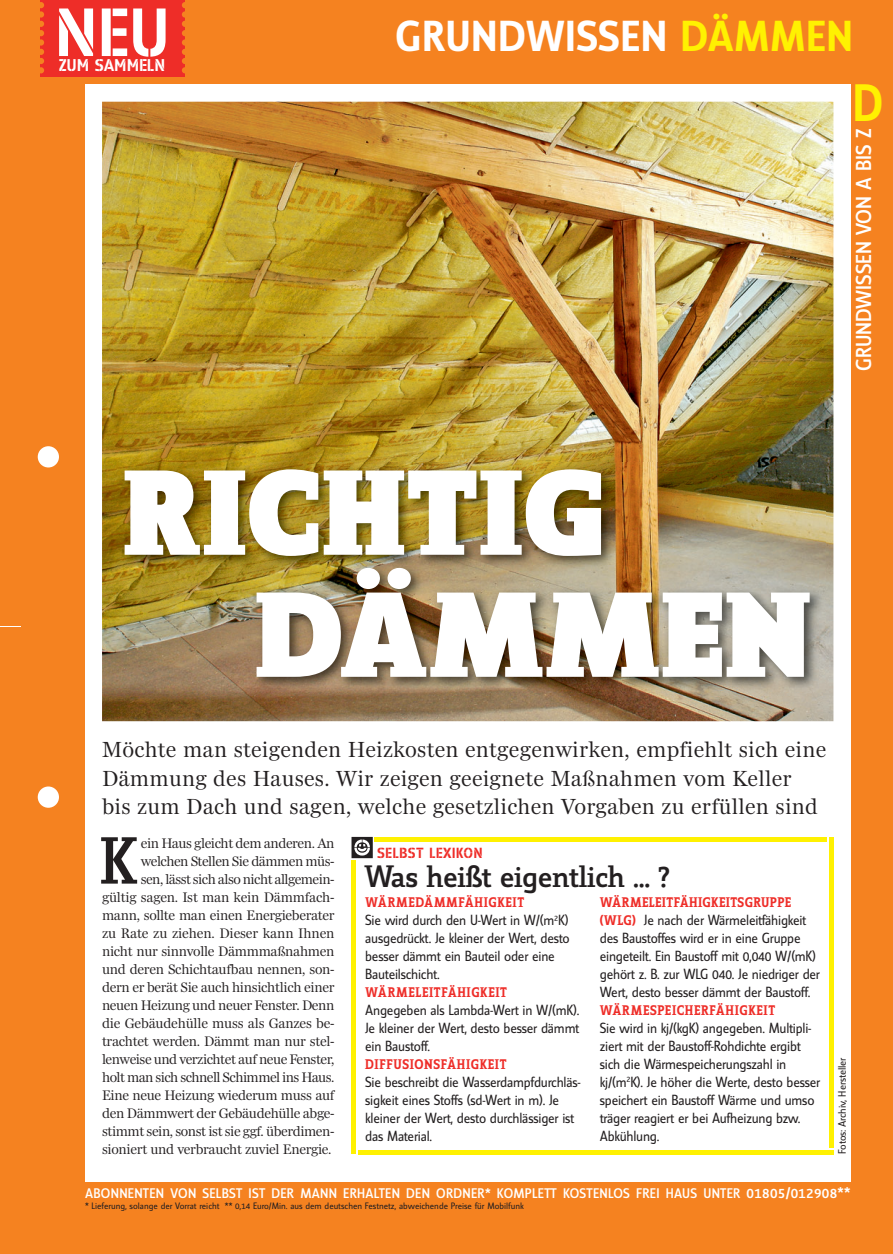
<style>
.page{position:relative;width:893px;height:1254px;background:#f58220}
.page>*{position:absolute;margin:0;border:0;box-sizing:border-box;transform-origin:0 0}
.t1{font:117px/121.9px "Manual Slab Black Tf";letter-spacing:.01em;color:#fff;scale:1.1 1}
.t2{font:66px "Manual Extra Stencil";color:#fff}
.t3{font:64.35px "Manual Slab Medium Tf";color:#231f20}
.t4{font:51px "Manual Sans Bold Tf";color:#fff101;scale:.9 1}
.t5{font:42px "Manual Sans Bold Tf";letter-spacing:.025em;color:#fff}
.t6{font:30px "Manual Slab Medium Tf";letter-spacing:-.015em;color:#231f20}
.t7{font:22.5px/28.5px "Miller Daily One";letter-spacing:.01em;color:#231f20}
.t8{font:21px "Manual Sans Medium Tf";color:#fff}
.t9{font:16.5px "Manual Extra Stencil";letter-spacing:-.005em;color:#fff}
.t10{font:14.25px/18px "Manual Sans Regular Tf";letter-spacing:-.015em;color:#231f20;scale:.95 1}
.t11{font:14.25px/18px "Miller Daily One";letter-spacing:-.025em;color:#231f20;text-align:right}
.t12{font:14.25px "Manual Extra Stencil";letter-spacing:.02em;color:#ee2d28}
.t13{font:13.5px "Manual Sans Medium Tf";letter-spacing:.02em;color:#fff}
.t14{font:13.5px "Manual Slab Bold Tf";letter-spacing:.05em;color:#ee2d28;scale:.95 1}
.t15{font:13.5px "Manual Slab Bold Tf";letter-spacing:.03em;color:#ee2d28;scale:.95 1}
.t16{font:10.5px "Manual Sans Regular Tf";letter-spacing:-.01em;color:#231f20}
.t17{font:9px "Manual Sans Regular Tf";color:#231f20}
.s1{color:#fff101}
.s2{font-family:"Manual Slab Bold Tf";font-size:13.5px;color:#ee2d28}
.s3{font-size:15px}
</style>
<div class="page">
<div style="left:85px;top:85px;width:765px;height:1097px;background:#fff"></div>
<hr style="left:375px;top:837px;width:452px;height:4px;background:#fff101">
<div style="left:351px;top:860px;width:5px;height:294px;background:#fff101"></div>
<hr style="left:358px;top:1150px;width:475px;height:4px;background:#fff101">
<hr style="left:829px;top:837px;width:4px;height:310px;background:#fff101">
<svg style="left:351px;top:837px;width:22px;height:21px"></svg>
<div style="left:38px;top:446px;width:21px;height:21px;background:#fff;border-radius:50%"></div>
<div style="left:38px;top:786px;width:21px;height:21px;background:#fff;border-radius:50%"></div>
<svg style="left:0;top:626px;width:21px;height:1px"></svg>
<div style="left:41px;top:0;width:144px;height:76px;background:#ee2d28"></div>
<svg style="left:41px;top:2px;width:3px;height:6px"></svg>
<div style="left:38px;top:11px;width:6px;height:7px;background:#f58220;border-radius:50%"></div>
<svg style="left:40px;top:21px;width:4px;height:15px"></svg>
<div style="left:38px;top:39px;width:6px;height:7px;background:#f58220;border-radius:50%"></div>
<svg style="left:40px;top:49px;width:4px;height:24px"></svg>
<svg style="left:182px;top:2px;width:3px;height:6px"></svg>
<div style="left:182px;top:11px;width:6px;height:7px;background:#f58220;border-radius:50%"></div>
<svg style="left:182px;top:21px;width:3px;height:15px"></svg>
<div style="left:182px;top:39px;width:6px;height:7px;background:#f58220;border-radius:50%"></div>
<svg style="left:182px;top:49px;width:3px;height:24px"></svg>
<img style="left:102px;top:102px;width:731px;height:619px">
<img style="left:118px;top:462px;width:707px;height:230px">
<p class="t2" style="left:54px;top:8px;width:117px">NEU</p>
<p class="t9" style="left:59px;top:59px;width:108px">ZUM SAMMELN</p>
<p class="t5" style="left:395px;top:21px;width:458px">GRUNDWISSEN <span class="s1">DÄMMEN</span></p>
<p class="t4" style="left:853px;top:85px;width:35px">D</p>
<p class="t8" style="left:856px;top:371px;width:244px;rotate:-90deg">GRUNDWISSEN VON A BIS Z</p>
<p class="t1" style="left:255px;top:462px;width:507px;text-indent:-132px">RICHTIG<br>DÄMMEN</p>
<p class="t7" style="left:102px;top:736px;width:726px">Möchte man steigenden Heizkosten entgegenwirken, empfiehlt sich eine<br>Dämmung des Hauses. Wir zeigen geeignete Maßnahmen vom Keller<br>bis zum Dach und sagen, welche gesetzlichen Vorgaben zu erfüllen sind</p>
<p class="t3" style="left:100px;top:837px;width:39px">K</p>
<p class="t11" style="left:102px;top:834px;width:234px">ein Haus gleicht dem anderen. An welchen Stellen Sie dämmen müs-<br>sen, lässt sich also nicht allgemein-<br>gültig sagen. Ist man kein Dämmfach&shy;mann, sollte man einen Energieberater zu Rate zu ziehen. Dieser kann Ihnen nicht nur sinnvolle Dämmmaßnahmen und deren Schichtaufbau nennen, son&shy;dern er berät Sie auch hinsichtlich einer neuen Heizung und neuer Fenster. Denn die Gebäudehülle muss als Ganzes be&shy;trachtet werden. Dämmt man nur stel&shy;lenweise und verzichtet auf neue Fenster, holt man sich schnell Schimmel ins Haus.<br>Eine neue Heizung wiederum muss auf den Dämmwert der Gebäudehülle abge&shy;stimmt sein, sonst ist sie ggf. überdimen&shy;sioniert und verbraucht zuviel Energie.</p>
<p class="t12" style="left:377px;top:847px;width:107px">SELBST LEXIKON</p>
<p class="t6" style="left:364px;top:865px;width:307px">Was heißt eigentlich ... ?</p>
<p class="t14" style="left:365px;top:897px;width:169px">WÄRMEDÄMMFÄHIGKEIT</p>
<p class="t10" style="left:365px;top:912px;width:217px">Sie wird durch den U-Wert in W/(m<sup>2</sup>K) ausgedrückt. Je kleiner der Wert, desto besser dämmt ein Bauteil oder eine<br>Bauteilschicht.</p>
<p class="t14" style="left:365px;top:987px;width:151px">WÄRMELEITFÄHIGKEIT</p>
<p class="t10" style="left:365px;top:1002px;width:227px;text-align:justify">Angegeben als Lambda-Wert in W/(mK).<br>Je kleiner der Wert, desto besser dämmt ein Baustoff.</p>
<p class="t14" style="left:365px;top:1059px;width:150px">DIFFUSIONSFÄHIGKEIT</p>
<p class="t10" style="left:365px;top:1074px;width:228px">Sie beschreibt die Wasserdampfdurchläs&shy;sigkeit eines Stoffs (sd-Wert in m). Je kleiner der Wert, desto durchlässiger ist das Material.</p>
<p class="t15" style="left:600px;top:897px;width:203px">WÄRMELEITFÄHIGKEITSGRUPPE</p>
<p class="t10" style="left:600px;top:911px;width:233px"><span class="s2">(WLG)</span> Je nach der Wärmeleitfähigkeit des Baustoffes wird er in eine Gruppe eingeteilt. Ein Baustoff mit 0,040 W/(mK) gehört z. B. zur WLG 040. Je niedriger der Wert, desto besser dämmt der Baustoff.</p>
<p class="t14" style="left:600px;top:1005px;width:186px">WÄRMESPEICHERFÄHIGKEIT</p>
<p class="t10" style="left:600px;top:1019px;width:234px">Sie wird in kj/(kgK) angegeben. Multipli&shy;ziert mit der Baustoff-Rohdichte ergibt sich die Wärmespeicherungszahl in kj/(m<sup>2</sup>K). Je höher die Werte, desto besser speichert ein Baustoff Wärme und umso träger reagiert er bei Aufheizung bzw.<br>Abkühlung.</p>
<p class="t16" style="left:838px;top:1154px;width:98px;rotate:-90deg">Fotos: Archiv, Hersteller</p>
<p class="t13" style="left:85px;top:1188px;width:767px">ABONNENTEN VON SELBST IST DER MANN ERHALTEN DEN ORDNER* KOMPLETT KOSTENLOS FREI HAUS UNTER <span class="s3">01805/012908**</span></p>
<p class="t17" style="left:85px;top:1202px;width:440px">* Lieferung, solange der Vorrat reicht ** 0,14 Euro/Min. aus dem deutschen Festnetz, abweichende Preise für Mobilfunk</p>
</div>
